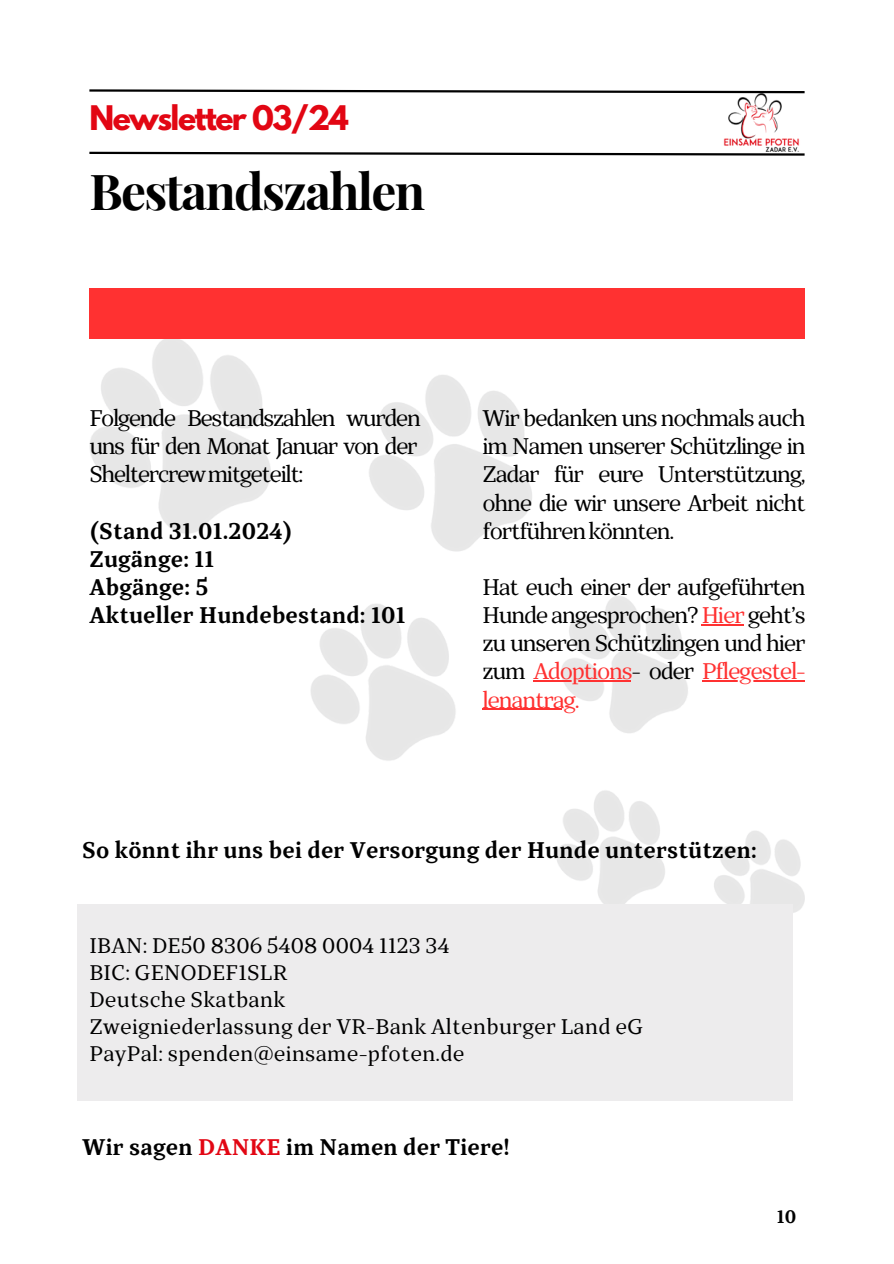
<style>
.page{position:relative;width:894px;height:1264px;background:#fff}
.page>*{position:absolute;margin:0;border:0;box-sizing:border-box;transform-origin:0 0}
.t1{font:700 49.5px "Playfair Display";letter-spacing:-.035em;color:#000}
.t2{font:700 30px "League Spartan";letter-spacing:-.05em;color:#e20613}
.t3{font:22.5px/28.2px "TT Bells";letter-spacing:-.055em;color:#000;text-align:justify}
.t4{font:700 22.5px/28.2px "TT Bells";letter-spacing:.01em;color:#000}
.t5{font:21px/27px "TT Bells";letter-spacing:.01em;color:#000}
.t6{font:700 18px "TT Bells";color:#000}
.s1{color:#ff3131}
.s2{color:#e20613}
</style>
<div class="page">
<svg style="left:89px;top:89px;width:716px;height:5px"></svg>
<svg style="left:89px;top:151px;width:716px;height:5px"></svg>
<img style="left:89px;top:338px;width:715px;height:590px">
<div style="left:78px;top:904px;width:714px;height:196px;background:#edeced"></div>
<div style="left:89px;top:288px;width:715px;height:50px;background:#ff3131"></div>
<img style="left:718px;top:93px;width:86px;height:59px">
<hr style="left:701px;top:624px;width:42px;height:1px;background:#ff3131">
<hr style="left:533px;top:680px;width:98px;height:1px;background:#ff3131">
<hr style="left:702px;top:680px;width:102px;height:1px;background:#ff3131">
<hr style="left:482px;top:708px;width:92px;height:1px;background:#ff3131">
<h2 class="t2" style="left:89px;top:103px;width:261px">Newsletter 03/24</h2>
<h1 class="t1" style="left:89px;top:156px;width:337px">Bestandszahlen</h1>
<p class="t3" style="left:89px;top:404px;width:333px;text-align:left">Folgende Bestandszahlen wurden uns für den Monat Januar von der<br>Sheltercrewmitgeteilt:</p>
<p class="t4" style="left:89px;top:517px;width:317px">(Stand 31.01.2024)<br>Zugänge: 11<br>Abgänge: 5<br>Aktueller Hundebestand: 101</p>
<p class="t3" style="left:482px;top:404px;width:325px">Wir bedanken uns nochmals auch im Namen unserer Schützlinge in Zadar für eure Unterstützung, ohne die wir unsere Arbeit nicht fortführenkönnten.</p>
<p class="t3" style="left:482px;top:573px;width:325px">Hat euch einer der aufgeführten Hunde angesprochen? <span class="s1">Hier</span> geht’s zu unseren Schützlingen und hier zum <span class="s1">Adoptions</span>- oder <span class="s1">Pflegestel&shy;lenantrag.</span></p>
<p class="t4" style="left:82px;top:836px;width:676px">So könnt ihr uns bei der Versorgung der Hunde unterstützen:</p>
<p class="t5" style="left:89px;top:932px;width:555px">IBAN: DE50 8306 5408 0004 1123 34<br>BIC: GENODEF1SLR<br>Deutsche Skatbank<br>Zweigniederlassung der VR-Bank Altenburger Land eG<br>PayPal: spenden@einsame-pfoten.de</p>
<p class="t4" style="left:82px;top:1133px;width:429px">Wir sagen <span class="s2">DANKE</span> im Namen der Tiere!</p>
<p class="t6" style="left:776px;top:1205px;width:21px">10</p>
</div>
